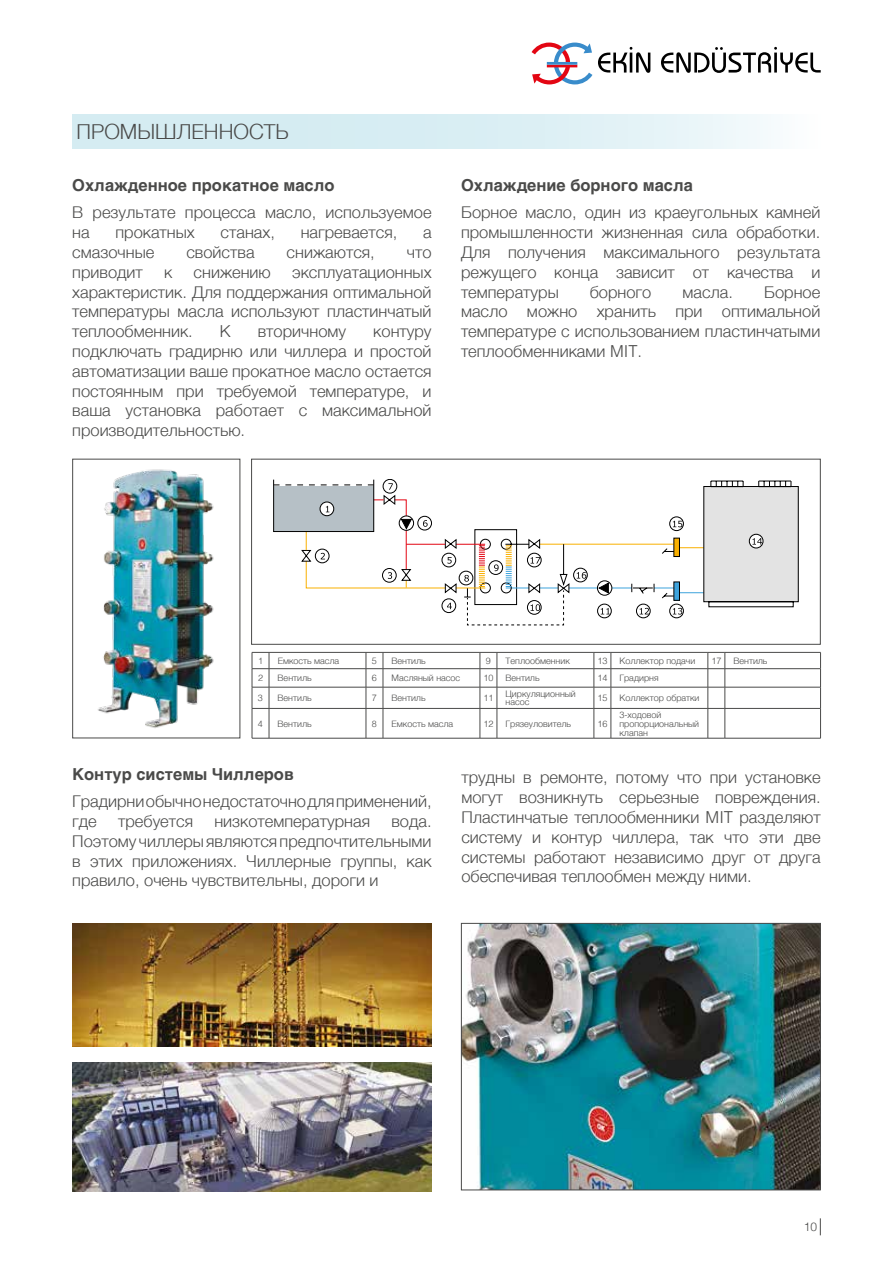
<style>
.page{position:relative;width:893px;height:1263px;background:#fff}
.page>*{position:absolute;margin:0;border:0;box-sizing:border-box;transform-origin:0 0}
.t1{font:300 21px "Helvetica";color:#4a4a49}
.t2{font:300 16.5px/19.8px "Helvetica";color:#4a4a49;text-align:justify}
.t3{font:700 16.5px "Helvetica";color:#4a4a49}
.t4{font:300 12px "Helvetica";color:#4a4a49}
.t5{font:300 9px/9px "Helvetica";color:#4a4a49}
</style>
<div class="page">
<div style="left:72px;top:115px;width:749px;height:34px;background:linear-gradient(to right,#cde8ef,#eff8fa)"></div>
<svg style="left:532px;top:43px;width:60px;height:41px"></svg>
<svg style="left:598px;top:47px;width:52px;height:26px"></svg>
<svg style="left:661px;top:47px;width:160px;height:26px"></svg>
<svg style="left:820px;top:1218px;width:1px;height:17px"></svg>
<img style="left:97px;top:469px;width:117px;height:259px">
<div style="left:72px;top:459px;width:168px;height:279px;border:1px solid #4a4a49"></div>
<img style="left:73px;top:923px;width:359px;height:124px">
<img style="left:73px;top:1062px;width:359px;height:129px">
<img style="left:463px;top:925px;width:356px;height:263px">
<div style="left:461px;top:923px;width:360px;height:267px;border:1px solid #4a4a49"></div>
<svg style="left:273px;top:479px;width:526px;height:146px"></svg>
<div style="left:251px;top:459px;width:570px;height:186px;border:1px solid #4a4a49"></div>
<hr style="left:269px;top:652px;width:97px;height:1px;background:#4a4a49">
<hr style="left:383px;top:652px;width:97px;height:1px;background:#4a4a49">
<hr style="left:497px;top:652px;width:97px;height:1px;background:#4a4a49">
<hr style="left:611px;top:652px;width:97px;height:1px;background:#4a4a49">
<hr style="left:725px;top:652px;width:96px;height:1px;background:#4a4a49">
<svg style="left:820px;top:652px;width:1px;height:56px"></svg>
<hr style="left:252px;top:708px;width:1px;height:30px;background:#4a4a49">
<hr style="left:820px;top:708px;width:1px;height:30px;background:#4a4a49">
<svg style="left:708px;top:738px;width:17px;height:1px"></svg>
<hr style="left:269px;top:668px;width:97px;height:1px;background:#4a4a49">
<hr style="left:383px;top:668px;width:97px;height:1px;background:#4a4a49">
<hr style="left:497px;top:668px;width:97px;height:1px;background:#4a4a49">
<hr style="left:611px;top:668px;width:97px;height:1px;background:#4a4a49">
<hr style="left:725px;top:668px;width:96px;height:1px;background:#4a4a49">
<hr style="left:269px;top:687px;width:97px;height:1px;background:#4a4a49">
<hr style="left:383px;top:687px;width:97px;height:1px;background:#4a4a49">
<hr style="left:497px;top:687px;width:97px;height:1px;background:#4a4a49">
<hr style="left:611px;top:687px;width:97px;height:1px;background:#4a4a49">
<svg style="left:594px;top:652px;width:18px;height:57px"></svg>
<hr style="left:725px;top:687px;width:96px;height:1px;background:#4a4a49">
<svg style="left:252px;top:652px;width:18px;height:57px"></svg>
<svg style="left:252px;top:738px;width:17px;height:1px"></svg>
<hr style="left:269px;top:708px;width:97px;height:1px;background:#4a4a49">
<hr style="left:269px;top:708px;width:1px;height:30px;background:#4a4a49">
<hr style="left:269px;top:738px;width:97px;height:1px;background:#4a4a49">
<svg style="left:366px;top:652px;width:18px;height:57px"></svg>
<hr style="left:366px;top:708px;width:1px;height:30px;background:#4a4a49">
<svg style="left:366px;top:738px;width:17px;height:1px"></svg>
<hr style="left:383px;top:708px;width:97px;height:1px;background:#4a4a49">
<hr style="left:383px;top:708px;width:1px;height:30px;background:#4a4a49">
<hr style="left:383px;top:738px;width:97px;height:1px;background:#4a4a49">
<svg style="left:480px;top:652px;width:18px;height:57px"></svg>
<hr style="left:480px;top:708px;width:1px;height:30px;background:#4a4a49">
<svg style="left:480px;top:738px;width:17px;height:1px"></svg>
<hr style="left:497px;top:708px;width:97px;height:1px;background:#4a4a49">
<hr style="left:497px;top:708px;width:1px;height:30px;background:#4a4a49">
<hr style="left:497px;top:738px;width:97px;height:1px;background:#4a4a49">
<hr style="left:594px;top:708px;width:1px;height:30px;background:#4a4a49">
<svg style="left:594px;top:738px;width:17px;height:1px"></svg>
<hr style="left:611px;top:708px;width:97px;height:1px;background:#4a4a49">
<hr style="left:611px;top:708px;width:1px;height:30px;background:#4a4a49">
<hr style="left:611px;top:738px;width:97px;height:1px;background:#4a4a49">
<svg style="left:708px;top:652px;width:18px;height:57px"></svg>
<hr style="left:708px;top:708px;width:1px;height:30px;background:#4a4a49">
<hr style="left:725px;top:708px;width:96px;height:1px;background:#4a4a49">
<hr style="left:725px;top:708px;width:1px;height:30px;background:#4a4a49">
<hr style="left:725px;top:738px;width:96px;height:1px;background:#4a4a49">
<p class="t1" style="left:77px;top:114px;width:214px">ПРОМЫШЛЕННОСТЬ</p>
<p class="t3" style="left:72px;top:172px;width:264px">Охлажденное прокатное масло</p>
<p class="t2" style="left:72px;top:201px;width:361px">В результате процесса масло, используемое на</p>
<p class="t2" style="left:115px;top:221px;width:81px">прокатных</p>
<p class="t2" style="left:221px;top:221px;width:56px">станах,</p>
<p class="t2" style="left:301px;top:221px;width:98px">нагревается,</p>
<p class="t2" style="left:423px;top:221px;width:10px">а</p>
<p class="t2" style="left:72px;top:241px;width:84px">смазочные</p>
<p class="t2" style="left:186px;top:241px;width:70px">свойства</p>
<p class="t2" style="left:287px;top:241px;width:90px">снижаются,</p>
<p class="t2" style="left:407px;top:241px;width:26px">что</p>
<p class="t2" style="left:72px;top:261px;width:72px">приводит</p>
<p class="t2" style="left:164px;top:261px;width:10px">к</p>
<p class="t2" style="left:194px;top:261px;width:79px">снижению</p>
<p class="t2" style="left:72px;top:261px;width:361px;text-indent:220px">эксплуатационных характеристик. Для поддержания оптимальной температуры масла используют пластинчатый теплообменник.</p>
<p class="t2" style="left:220px;top:320px;width:12px">К</p>
<p class="t2" style="left:258px;top:320px;width:90px">вторичному</p>
<p class="t2" style="left:72px;top:320px;width:361px;text-indent:301px">контуру подключать градирню или чиллера и простой автоматизации ваше прокатное масло остается постоянным при требуемой температуре, и ваша установка работает с максимальной производительностью.</p>
<p class="t3" style="left:461px;top:172px;width:233px">Охлаждение борного масла</p>
<p class="t2" style="left:461px;top:201px;width:361px">Борное масло, один из краеугольных камней промышленности жизненная сила обработки.<br>Для получения максимального результата режущего конца зависит от качества и температуры</p>
<p class="t2" style="left:590px;top:281px;width:63px">борного</p>
<p class="t2" style="left:682px;top:281px;width:52px">масла.</p>
<p class="t2" style="left:461px;top:281px;width:361px;text-indent:303px">Борное масло можно хранить при оптимальной температуре с использованием пластинчатыми теплообменниками MIT.</p>
<p class="t5" style="left:258px;top:655px;width:7px">1</p>
<p class="t5" style="left:278px;top:655px;width:63px">Емкость масла</p>
<p class="t5" style="left:372px;top:655px;width:7px">5</p>
<p class="t5" style="left:392px;top:655px;width:35px">Вентиль</p>
<p class="t5" style="left:486px;top:655px;width:7px">9</p>
<p class="t5" style="left:506px;top:655px;width:66px">Теплообменник</p>
<p class="t5" style="left:597px;top:655px;width:12px">13</p>
<p class="t5" style="left:619px;top:655px;width:77px">Коллектор подачи</p>
<p class="t5" style="left:711px;top:655px;width:12px">17</p>
<p class="t5" style="left:733px;top:655px;width:35px">Вентиль</p>
<p class="t5" style="left:258px;top:673px;width:7px">2</p>
<p class="t5" style="left:278px;top:673px;width:35px">Вентиль</p>
<p class="t5" style="left:372px;top:673px;width:7px">6</p>
<p class="t5" style="left:392px;top:673px;width:70px">Масляный насос</p>
<p class="t5" style="left:483px;top:673px;width:12px">10</p>
<p class="t5" style="left:506px;top:673px;width:35px">Вентиль</p>
<p class="t5" style="left:597px;top:673px;width:12px">14</p>
<p class="t5" style="left:619px;top:673px;width:41px">Градирня</p>
<p class="t5" style="left:258px;top:693px;width:7px">3</p>
<p class="t5" style="left:278px;top:693px;width:35px">Вентиль</p>
<p class="t5" style="left:372px;top:693px;width:7px">7</p>
<p class="t5" style="left:392px;top:693px;width:35px">Вентиль</p>
<p class="t5" style="left:483px;top:693px;width:12px">11</p>
<p class="t5" style="left:506px;top:690px;width:72px;line-height:7.5px">Циркуляционный насос</p>
<p class="t5" style="left:597px;top:693px;width:12px">15</p>
<p class="t5" style="left:619px;top:693px;width:82px">Коллектор обратки</p>
<p class="t5" style="left:258px;top:718px;width:7px">4</p>
<p class="t5" style="left:278px;top:718px;width:35px">Вентиль</p>
<p class="t5" style="left:372px;top:718px;width:7px">8</p>
<p class="t5" style="left:392px;top:718px;width:63px">Емкость масла</p>
<p class="t5" style="left:483px;top:718px;width:12px">12</p>
<p class="t5" style="left:505px;top:718px;width:67px">Грязеуловитель</p>
<p class="t5" style="left:597px;top:718px;width:12px">16</p>
<p class="t5" style="left:619px;top:709px;width:81px">3-ходовой пропорциональный клапан</p>
<p class="t3" style="left:72px;top:761px;width:223px">Контур системы Чиллеров</p>
<p class="t2" style="left:72px;top:790px;width:361px">Градирни обычно недостаточно для применений, где</p>
<p class="t2" style="left:118px;top:810px;width:76px">требуется</p>
<p class="t2" style="left:214px;top:810px;width:157px">низкотемпературная</p>
<p class="t2" style="left:72px;top:810px;width:361px;text-indent:319px">вода.<br>Поэтому чиллеры являются предпочтительными в этих приложениях. Чиллерные группы, как правило, очень чувствительны, дороги и</p>
<p class="t2" style="left:461px;top:766px;width:361px">трудны в ремонте, потому что при установке могут возникнуть серьезные повреждения.<br>Пластинчатые теплообменники MIT разделяют систему и контур чиллера, так что эти две системы работают независимо друг от друга обеспечивая теплообмен между ними.</p>
<p class="t4" style="left:804px;top:1217px;width:15px">10</p>
</div>
